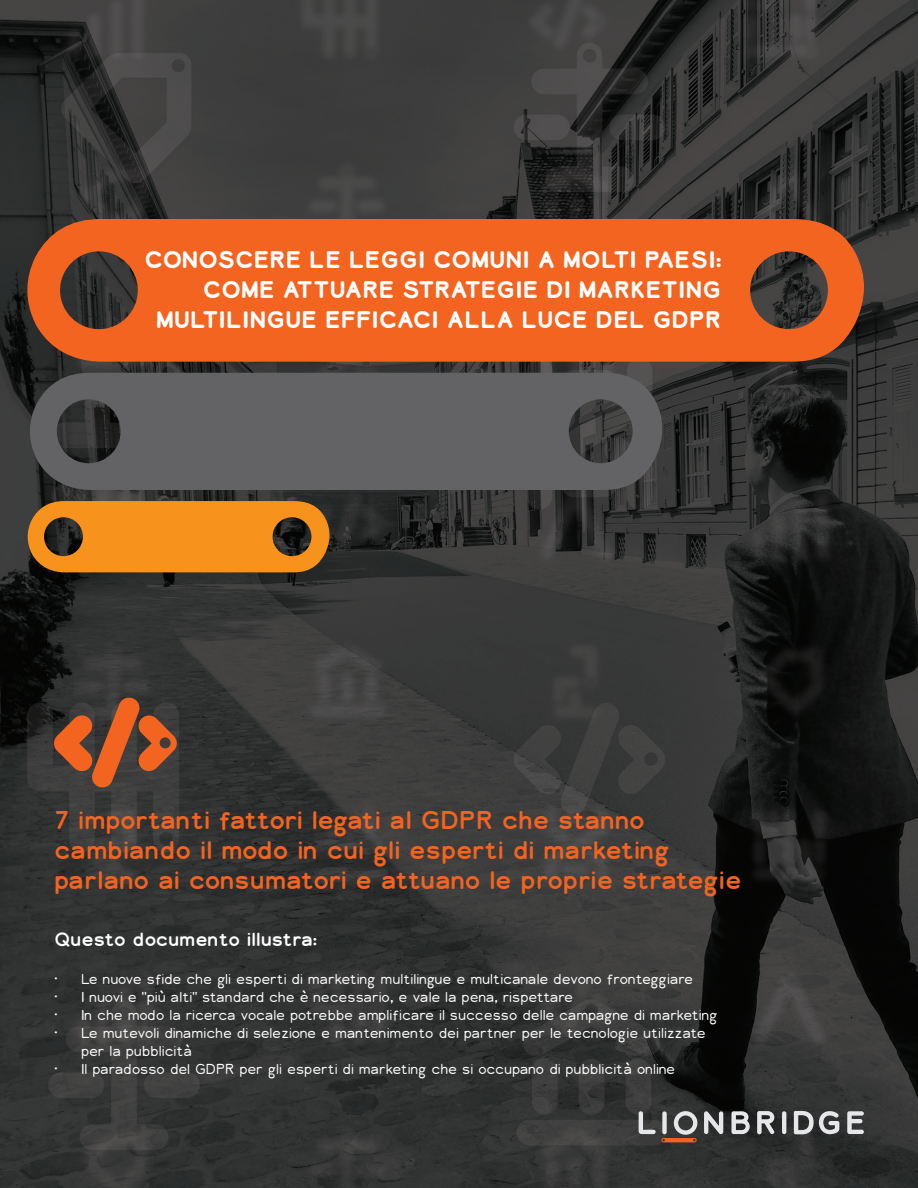
<style>
.page{position:relative;width:918px;height:1188px;background:#fff}
.page>*{position:absolute;margin:0;border:0;box-sizing:border-box;transform-origin:0 0}
.Lion_Intro{font:24px/30px "Lionbridge Sans";letter-spacing:-.015em;color:#f36421}
.Lion_Main_Title{font:700 22.5px/30px "Lionbridge Sans";color:#fff;text-align:right}
.Lion_Intro-2{font:18px "Lionbridge Sans";color:#fff}
.t1{font:300 13.5px/18px "Lionbridge Sans";color:#fff}
</style>
<div class="page">
<img style="left:0;top:0;width:918px;height:1188px">
<svg style="left:27px;top:219px;width:837px;height:143px;background:#dc5e22"></svg>
<svg style="left:30px;top:373px;width:632px;height:117px;background:#5d5d5f"></svg>
<svg style="left:28px;top:501px;width:301px;height:71px;background:#d5811d"></svg>
<svg style="left:704px;top:1111px;width:19px;height:23px"></svg>
<svg style="left:731px;top:1111px;width:19px;height:23px"></svg>
<svg style="left:757px;top:1111px;width:17px;height:23px"></svg>
<svg style="left:782px;top:1111px;width:4px;height:23px"></svg>
<svg style="left:639px;top:1111px;width:58px;height:31px;background:#746b66"></svg>
<svg style="left:794px;top:1111px;width:45px;height:23px"></svg>
<svg style="left:847px;top:1111px;width:17px;height:23px"></svg>
<svg style="left:54px;top:696px;width:123px;height:93px;background:#814a30"></svg>
<p class="Lion_Main_Title" style="left:144px;top:245px;width:578px">CONOSCERE LE LEGGI COMUNI A MOLTI PAESI:</p>
<p class="Lion_Main_Title" style="left:156px;top:275px;width:567px">COME ATTUARE STRATEGIE DI MARKETING<br>MULTILINGUE EFFICACI ALLA LUCE DEL GDPR</p>
<p class="Lion_Intro" style="left:54px;top:805px;width:689px">7 importanti fattori legati al GDPR che stanno cambiando il modo in cui gli esperti di marketing parlano ai consumatori e attuano le proprie strategie</p>
<p class="Lion_Intro-2" style="left:54px;top:926px;width:265px">Questo documento illustra:</p>
<p class="t1" style="left:54px;top:970px;width:641px">• Le nuove sfide che gli esperti di marketing multilingue e multicanale devono fronteggiare</p>
<p class="t1" style="left:54px;top:988px;width:521px">• I nuovi e "più alti" standard che è necessario, e vale la pena, rispettare</p>
<p class="t1" style="left:54px;top:1006px;width:665px">• In che modo la ricerca vocale potrebbe amplificare il successo delle campagne di marketing</p>
<p class="t1" style="left:81px;top:1024px;width:626px;text-indent:-27px">• Le mutevoli dinamiche di selezione e mantenimento dei partner per le tecnologie utilizzate per la pubblicità</p>
<p class="t1" style="left:54px;top:1060px;width:623px">• Il paradosso del GDPR per gli esperti di marketing che si occupano di pubblicità online</p>
</div>
